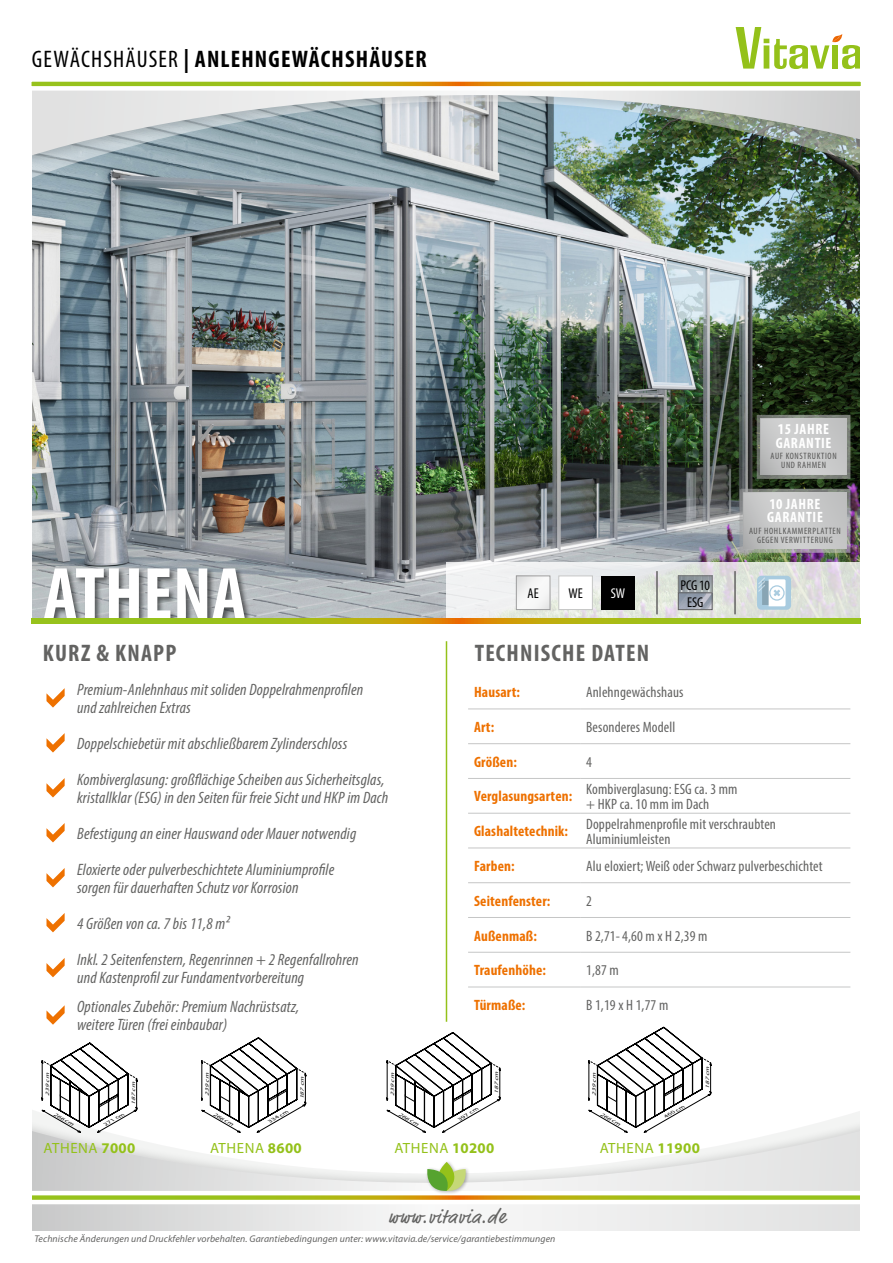
<style>
.page{position:relative;width:893px;height:1263px;background:#fff}
.page>*{position:absolute;margin:0;border:0;box-sizing:border-box;transform-origin:0 0}
.t1{font:700 condensed 75px "Myriad Pro";color:#fff}
.t2{font:700 condensed 24px "Myriad Pro";letter-spacing:.05em;color:#000}
.t3{font:700 condensed 24px "Myriad Pro";letter-spacing:.05em;color:#636362}
.t4{font:19.5px "Market Pro";letter-spacing:.05em;color:#636362}
.t5{font:italic condensed 16.5px/36px "Myriad Pro";letter-spacing:.01em;color:#636362}
.t6{font:condensed 15px/15px "Myriad Pro";letter-spacing:.01em;color:#636362}
.t7{font:700 condensed 15px "Myriad Pro";letter-spacing:.01em;color:#ee7100}
.t8{font:700 condensed 15px/13.5px "Myriad Pro";letter-spacing:.045em;color:#fff}
.t9{font:14.85px "Myriad Pro";letter-spacing:.04em;color:#94c11a}
.t10{font:condensed 14.25px "Myriad Pro";color:#000}
.t11{font:condensed 14.25px "Myriad Pro";color:#fff}
.t12{font:italic 9.75px "Myriad Pro";letter-spacing:.01em;color:#636362}
.t13{font:condensed 9.3px/9.3px "Myriad Pro";letter-spacing:.07em;color:#565655;text-align:center}
.t14{font:italic 4.95px "Myriad Pro";color:#000;scale:1.42 1}
.s1{font-weight:400}
.s2{font-weight:700}
</style>
<div class="page">
<svg style="left:32px;top:1094px;width:828px;height:137px"></svg>
<svg style="left:32px;top:1206px;width:828px;height:24px"></svg>
<img style="left:32px;top:225px;width:828px;height:394px">
<svg style="left:446px;top:562px;width:415px;height:57px"></svg>
<div style="left:43px;top:567px;width:209px;height:59px;background:#000;opacity:.54"></div>
<img style="left:32px;top:193px;width:828px;height:32px">
<div style="left:14px;top:80px;width:879px;height:113px;background:#000;opacity:.15"></div>
<svg style="left:32px;top:27px;width:829px;height:129px"></svg>
<div style="left:0;top:0;width:32px;height:1263px;background:#fff"></div>
<div style="left:861px;top:0;width:32px;height:1263px;background:#fff"></div>
<hr style="left:446px;top:641px;width:1px;height:381px;background:#94c11a">
<div style="left:425px;top:1160px;width:45px;height:36px;background:#fff"></div>
<svg style="left:32px;top:1162px;width:828px;height:44px"></svg>
<svg style="left:31px;top:75px;width:830px;height:18px"></svg>
<svg style="left:518px;top:578px;width:30px;height:30px"></svg>
<div style="left:516px;top:576px;width:34px;height:34px;border:1px solid #9c9c9d"></div>
<div style="left:601px;top:576px;width:34px;height:33px;background:#000"></div>
<hr style="left:734px;top:571px;width:2px;height:43px;background:#636362">
<hr style="left:656px;top:571px;width:2px;height:43px;background:#636362">
<div style="left:559px;top:576px;width:34px;height:34px;background:#fff;border:1px solid #c6c7c6"></div>
<img style="left:680px;top:578px;width:30px;height:13px">
<div style="left:678px;top:576px;width:34px;height:17px;border:1px solid #636362"></div>
<svg style="left:680px;top:595px;width:30px;height:13px"></svg>
<div style="left:678px;top:593px;width:34px;height:17px;border:1px solid #636362"></div>
<svg style="left:201px;top:1037px;width:105px;height:95px"></svg>
<svg style="left:41px;top:1042px;width:97px;height:90px"></svg>
<svg style="left:386px;top:1032px;width:115px;height:100px"></svg>
<svg style="left:588px;top:1027px;width:123px;height:105px"></svg>
<svg style="left:755px;top:413px;width:97px;height:67px;background:#acafac"></svg>
<svg style="left:738px;top:487px;width:114px;height:67px;background:#b5b6b6"></svg>
<div style="left:28px;top:621px;width:834px;height:12px;background:#fff"></div>
<svg style="left:32px;top:619px;width:829px;height:4px;background:#aab515"></svg>
<svg style="left:757px;top:576px;width:34px;height:34px"></svg>
<svg style="left:758px;top:577px;width:27px;height:29px"></svg>
<svg style="left:46px;top:688px;width:19px;height:20px"></svg>
<svg style="left:46px;top:733px;width:19px;height:19px"></svg>
<svg style="left:46px;top:778px;width:19px;height:19px"></svg>
<svg style="left:46px;top:823px;width:19px;height:19px"></svg>
<svg style="left:46px;top:868px;width:19px;height:19px"></svg>
<svg style="left:46px;top:913px;width:19px;height:19px"></svg>
<svg style="left:46px;top:958px;width:19px;height:19px"></svg>
<svg style="left:46px;top:1005px;width:19px;height:20px"></svg>
<hr style="left:468px;top:708px;width:112px;height:1px;background:#c5c6c6">
<hr style="left:580px;top:708px;width:270px;height:1px;background:#c5c6c6">
<hr style="left:468px;top:743px;width:112px;height:1px;background:#c5c6c6">
<hr style="left:580px;top:743px;width:270px;height:1px;background:#c5c6c6">
<hr style="left:468px;top:778px;width:112px;height:1px;background:#c5c6c6">
<hr style="left:580px;top:778px;width:270px;height:1px;background:#c5c6c6">
<hr style="left:468px;top:813px;width:112px;height:1px;background:#c5c6c6">
<hr style="left:580px;top:813px;width:270px;height:1px;background:#c5c6c6">
<hr style="left:468px;top:847px;width:112px;height:1px;background:#c5c6c6">
<hr style="left:580px;top:847px;width:270px;height:1px;background:#c5c6c6">
<hr style="left:468px;top:882px;width:112px;height:1px;background:#c5c6c6">
<hr style="left:580px;top:882px;width:270px;height:1px;background:#c5c6c6">
<hr style="left:468px;top:917px;width:112px;height:1px;background:#c5c6c6">
<hr style="left:580px;top:917px;width:270px;height:1px;background:#c5c6c6">
<hr style="left:468px;top:952px;width:112px;height:1px;background:#c5c6c6">
<hr style="left:580px;top:952px;width:270px;height:1px;background:#c5c6c6">
<hr style="left:468px;top:987px;width:112px;height:1px;background:#c5c6c6">
<hr style="left:580px;top:987px;width:270px;height:1px;background:#c5c6c6">
<h2 class="t2" style="left:32px;top:44px;width:396px"><span class="s1">GEWÄCHSHÄUSER</span> | ANLEHNGEWÄCHSHÄUSER</h2>
<h1 class="t1" style="left:43px;top:547px;width:204px">ATHENA</h1>
<h2 class="t3" style="left:43px;top:638px;width:135px">KURZ &amp; KNAPP</h2>
<p class="t5" style="left:77px;top:680px;width:288px;line-height:18px">Premium-Anlehnhaus mit soliden Doppelrahmenprofilen und zahlreichen Extras</p>
<p class="t5" style="left:77px;top:725px;width:309px">Doppelschiebetür mit abschließbarem Zylinderschloss<br>Kombiverglasung: großflächige Scheiben aus Sicherheitsglas,</p>
<p class="t5" style="left:77px;top:779px;width:313px">kristallklar (ESG) in den Seiten für freie Sicht und HKP im Dach<br>Befestigung an einer Hauswand oder Mauer notwendig<br>Eloxierte oder pulverbeschichtete Aluminiumprofile</p>
<p class="t5" style="left:77px;top:869px;width:283px">sorgen für dauerhaften Schutz vor Korrosion<br>4 Größen von ca. 7 bis 11,8 m²<br>Inkl. 2 Seitenfenstern, Regenrinnen + 2 Regenfallrohren</p>
<p class="t5" style="left:77px;top:962px;width:229px;line-height:29.4px">und Kastenprofil zur Fundamentvorbereitung<br>Optionales Zubehör: Premium Nachrüstsatz,</p>
<p class="t5" style="left:77px;top:1006px;width:152px">weitere Türen (frei einbaubar)</p>
<p class="t10" style="left:528px;top:585px;width:13px">AE</p>
<p class="t10" style="left:568px;top:585px;width:16px">WE</p>
<p class="t11" style="left:611px;top:585px;width:16px">SW</p>
<p class="t10" style="left:680px;top:576px;width:31px">PCG 10</p>
<p class="t10" style="left:687px;top:593px;width:18px">ESG</p>
<p class="t8" style="left:776px;top:422px;width:57px">15 JAHRE<br>GARANTIE</p>
<p class="t13" style="left:771px;top:451px;width:68px">AUF KONSTRUKTION<br>UND RAHMEN</p>
<p class="t8" style="left:767px;top:497px;width:57px">10 JAHRE<br>GARANTIE</p>
<p class="t13" style="left:749px;top:526px;width:93px">AUF HOHLKAMMERPLATTEN<br>GEGEN VERWITTERUNG</p>
<h2 class="t3" style="left:475px;top:638px;width:176px">TECHNISCHE DATEN</h2>
<p class="t7" style="left:474px;top:683px;width:47px">Hausart:</p>
<p class="t6" style="left:586px;top:684px;width:99px">Anlehngewächshaus</p>
<p class="t7" style="left:474px;top:717px;width:22px">Art:</p>
<p class="t6" style="left:586px;top:719px;width:91px">Besonderes Modell</p>
<p class="t7" style="left:474px;top:752px;width:44px">Größen:</p>
<p class="t6" style="left:586px;top:754px;width:7px">4</p>
<p class="t7" style="left:474px;top:787px;width:100px">Verglasungsarten:</p>
<p class="t6" style="left:586px;top:781px;width:153px">Kombiverglasung: ESG ca. 3 mm + HKP ca. 10 mm im Dach</p>
<p class="t7" style="left:474px;top:822px;width:95px">Glashaltetechnik:</p>
<p class="t6" style="left:586px;top:816px;width:191px">Doppelrahmenprofile mit verschraubten<br>Aluminiumleisten</p>
<p class="t7" style="left:474px;top:857px;width:42px">Farben:</p>
<p class="t6" style="left:586px;top:858px;width:238px">Alu eloxiert; Weiß oder Schwarz pulverbeschichtet</p>
<p class="t7" style="left:474px;top:891px;width:78px">Seitenfenster:</p>
<p class="t6" style="left:586px;top:893px;width:7px">2</p>
<p class="t7" style="left:474px;top:926px;width:64px">Außenmaß:</p>
<p class="t6" style="left:586px;top:928px;width:123px">B 2,71-4,60 m x H 2,39 m</p>
<p class="t7" style="left:474px;top:961px;width:73px">Traufenhöhe:</p>
<p class="t6" style="left:586px;top:962px;width:34px">1,87 m</p>
<p class="t7" style="left:474px;top:996px;width:53px">Türmaße:</p>
<p class="t6" style="left:586px;top:997px;width:84px">B 1,19 x H 1,77 m</p>
<p class="t14" style="left:44px;top:1096px;width:19px;rotate:-90deg">239 cm</p>
<p class="t14" style="left:130px;top:1104px;width:19px;rotate:-90deg">187 cm</p>
<p class="t14" style="left:104px;top:1122px;width:17px;rotate:-30deg">271 cm</p>
<p class="t14" style="left:55px;top:1111px;width:17px;rotate:30deg">266 cm</p>
<p class="t14" style="left:204px;top:1096px;width:19px;rotate:-90deg">239 cm</p>
<p class="t14" style="left:299px;top:1099px;width:19px;rotate:-90deg">187 cm</p>
<p class="t14" style="left:268px;top:1119px;width:17px;rotate:-30deg">334 cm</p>
<p class="t14" style="left:215px;top:1111px;width:17px;rotate:30deg">266 cm</p>
<p class="t14" style="left:389px;top:1096px;width:19px;rotate:-90deg">239 cm</p>
<p class="t14" style="left:494px;top:1094px;width:19px;rotate:-90deg">187 cm</p>
<p class="t14" style="left:458px;top:1116px;width:17px;rotate:-30deg">397 cm</p>
<p class="t14" style="left:400px;top:1111px;width:17px;rotate:30deg">266 cm</p>
<p class="t14" style="left:591px;top:1096px;width:19px;rotate:-90deg">239 cm</p>
<p class="t14" style="left:704px;top:1089px;width:19px;rotate:-90deg">187 cm</p>
<p class="t14" style="left:664px;top:1114px;width:17px;rotate:-30deg">460 cm</p>
<p class="t14" style="left:602px;top:1111px;width:17px;rotate:30deg">266 cm</p>
<p class="t9" style="left:44px;top:1138px;width:93px">ATHENA <span class="s2">7000</span></p>
<p class="t9" style="left:210px;top:1138px;width:93px">ATHENA <span class="s2">8600</span></p>
<p class="t9" style="left:394px;top:1138px;width:101px">ATHENA <span class="s2">10200</span></p>
<p class="t9" style="left:600px;top:1138px;width:102px">ATHENA <span class="s2">11900</span></p>
<p class="t4" style="left:388px;top:1203px;width:118px">www.vitavia.de</p>
<p class="t12" style="left:34px;top:1233px;width:522px">Technische Änderungen und Druckfehler vorbehalten. Garantiebedingungen unter: www.vitavia.de/service/garantiebestimmungen</p>
</div>
